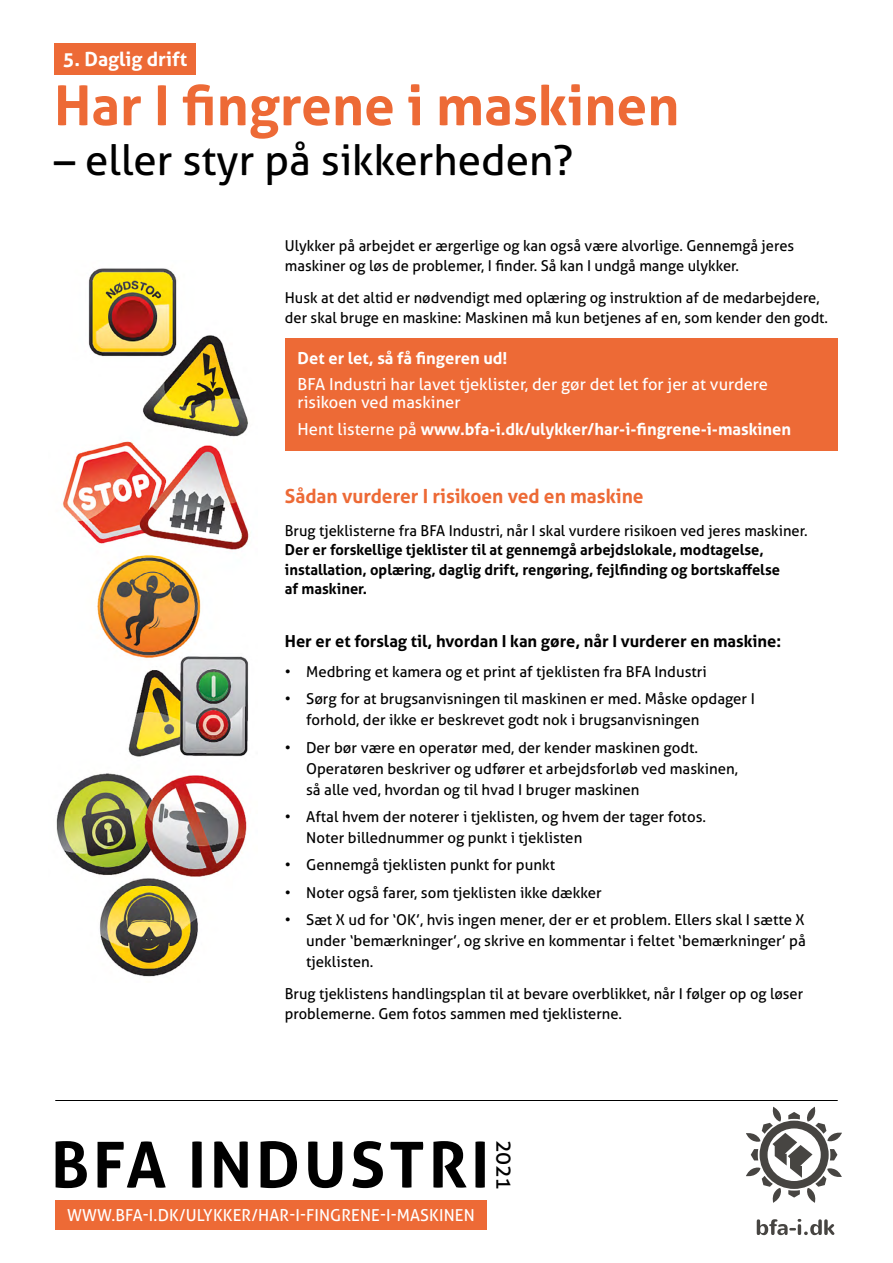
<style>
.page{position:relative;width:893px;height:1263px;background:#fff}
.page>*{position:absolute;margin:0;border:0;box-sizing:border-box;transform-origin:0 0}
.t1{font:700 63.3px "Aller";letter-spacing:.06em;color:#000}
.t2{font:700 54.9px "Aller";color:#ed6a36}
.t3{font:42px "Aller";color:#000}
.t4{font:21.75px "Aller";color:#000}
.t5{font:700 19.5px "Aller";color:#ed6a36}
.t6{font:700 19.5px "Aller";color:#fff}
.t7{font:16.5px/18px "Aller";color:#fff}
.t8{font:700 16.5px "Aller";color:#fff}
.t9{font:700 16.5px "Aller";color:#000}
.t10{font:15px/21px "Aller";color:#000}
.t11{font:700 15px/19.5px "Aller";color:#000}
.s1{font-weight:400}
</style>
<div class="page">
<svg style="left:746px;top:1107px;width:96px;height:96px"></svg>
<svg style="left:757px;top:1219px;width:77px;height:16px"></svg>
<hr style="left:55px;top:1100px;width:783px;height:1px;background:#000">
<div style="left:55px;top:1201px;width:431px;height:29px;background:#ed6a36"></div>
<div style="left:54px;top:44px;width:142px;height:31px;background:#ed6a36"></div>
<img style="left:56px;top:268px;width:195px;height:709px">
<div style="left:285px;top:339px;width:553px;height:112px;background:#ed6a36"></div>
<h3 class="t6" style="left:63px;top:48px;width:126px">5. Daglig drift</h3>
<h2 class="t2" style="left:54px;top:72px;width:627px">Har I fingrene i maskinen</h2>
<h3 class="t3" style="left:54px;top:135px;width:521px">– eller styr på sikkerheden?</h3>
<p class="t10" style="left:285px;top:236px;width:511px;line-height:19.5px">Ulykker på arbejdet er ærgerlige og kan også være alvorlige. Gennemgå jeres maskiner og løs de problemer, I finder. Så kan I undgå mange ulykker.</p>
<p class="t10" style="left:285px;top:288px;width:545px;line-height:19.5px">Husk at det altid er nødvendigt med oplæring og instruktion af de medarbejdere, der skal bruge en maskine: Maskinen må kun betjenes af en, som kender den godt.</p>
<p class="t8" style="left:298px;top:348px;width:211px">Det er let, så få fingeren ud!</p>
<p class="t7" style="left:298px;top:375px;width:472px">BFA Industri har lavet tjeklister, der gør det let for jer at vurdere risikoen ved maskiner</p>
<p class="t8" style="left:298px;top:419px;width:495px"><span class="s1">Hent listerne på</span> www.bfa-i.dk/ulykker/har-i-fi ngrene-i-maskinen</p>
<h3 class="t5" style="left:285px;top:484px;width:360px">Sådan vurderer I risikoen ved en maskine</h3>
<p class="t10" style="left:285px;top:520px;width:524px">Brug tjeklisterne fra BFA Industri, når I skal vurdere risikoen ved jeres maskiner.</p>
<p class="t11" style="left:285px;top:540px;width:497px">Der er forskellige tjeklister til at gennemgå arbejdslokale, modtagelse, installation, oplæring, daglig drift, rengøring, fejlfi nding og bortskaffelse af maskiner.</p>
<p class="t9" style="left:285px;top:631px;width:498px">Her er et forslag til, hvordan I kan gøre, når I vurderer en maskine:</p>
<p class="t10" style="left:285px;top:661px;width:423px">• Medbring et kamera og et print af tjeklisten fra BFA Industri</p>
<p class="t10" style="left:306px;top:688px;width:450px;text-indent:-21px">• Sørg for at brugsanvisningen til maskinen er med. Måske opdager I forhold, der ikke er beskrevet godt nok i brugsanvisningen</p>
<p class="t10" style="left:306px;top:737px;width:433px;text-indent:-21px">• Der bør være en operatør med, der kender maskinen godt.<br>Operatøren beskriver og udfører et arbejdsforløb ved maskinen, så alle ved, hvordan og til hvad I bruger maskinen</p>
<p class="t10" style="left:306px;top:806px;width:401px;text-indent:-21px">• Aftal hvem der noterer i tjeklisten, og hvem der tager fotos.<br>Noter billednummer og punkt i tjeklisten</p>
<p class="t10" style="left:285px;top:854px;width:272px">• Gennemgå tjeklisten punkt for punkt</p>
<p class="t10" style="left:285px;top:882px;width:318px">• Noter også farer, som tjeklisten ikke dækker</p>
<p class="t10" style="left:306px;top:909px;width:501px;text-align:justify;text-indent:-21px">• Sæt X ud for ‘OK’, hvis ingen mener, der er et problem. Ellers skal I sætte X under ‘bemærkninger’, og skrive en kommentar i feltet ‘bemærkninger’ på tjeklisten.</p>
<p class="t10" style="left:285px;top:984px;width:520px;line-height:19.5px">Brug tjeklistens handlingsplan til at bevare overblikket, når I følger op og løser problemerne. Gem fotos sammen med tjeklisterne.</p>
<h1 class="t1" style="left:51px;top:1126px;width:440px">BFA INDUSTRI</h1>
<p class="t7" style="left:67px;top:1206px;width:409px">WWW.BFA-I.DK/ULYKKER/HAR-I-FINGRENE-I-MASKINEN</p>
<h3 class="t4" style="left:517px;top:1140px;width:51px;rotate:90deg">2021</h3>
</div>
